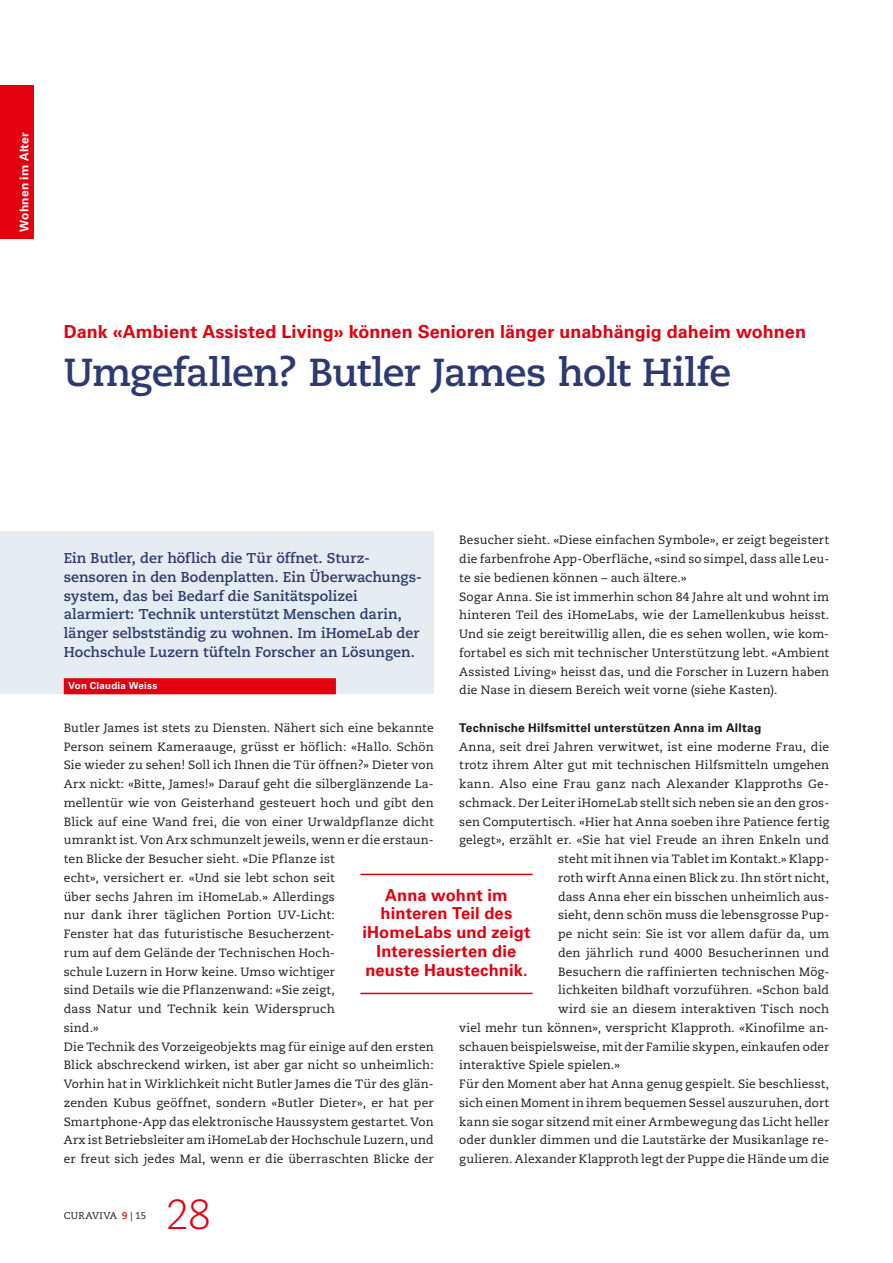
<style>
.page{position:relative;width:893px;height:1263px;background:#fff}
.page>*{position:absolute;margin:0;border:0;box-sizing:border-box;transform-origin:0 0}
.t1{font:300 42px "Caecilia LT Std";color:#e3000f}
.t2{font:700 39px "Caecilia LT Std";letter-spacing:-.015em;color:#2c3a71}
.t3{font:700 18px "Univers LT Std";color:#e3000f}
.t4{font:700 16.5px/18.8px "Univers LT Std";letter-spacing:.01em;color:#e3000f;text-align:center}
.t5{font:700 14.25px/18.8px "Caecilia LT Std";color:#2c3a71}
.t6{font:12px/18.8px "Caecilia LT Std";letter-spacing:.01em;color:#1a1a18}
.t7{font:700 12px "Univers LT Std";letter-spacing:.02em;color:#1a1a18}
.t8{font:700 12px "Univers LT Std";letter-spacing:.02em;color:#fff}
.t9{font:700 9.75px "Univers LT Std";letter-spacing:.025em;color:#fff}
.t10{font:9.75px "Caecilia LT Std";letter-spacing:.035em;color:#1a1a18}
.s1{font-weight:700;color:#e3000f}
</style>
<div class="page">
<div style="left:0;top:85px;width:34px;height:153px;background:#e3000f"></div>
<div style="left:0;top:531px;width:434px;height:163px;background:#e5ecf2"></div>
<div style="left:64px;top:678px;width:272px;height:16px;background:#e3000f"></div>
<hr style="left:360px;top:874px;width:173px;height:1px;background:#e3000f">
<hr style="left:360px;top:993px;width:173px;height:1px;background:#e3000f">
<p class="t8" style="left:17px;top:232px;width:101px;rotate:-90deg">Wohnen im Alter</p>
<h3 class="t3" style="left:64px;top:321px;width:744px">Dank «Ambient Assisted Living» können Senioren länger unabhängig daheim wohnen</h3>
<h2 class="t2" style="left:64px;top:349px;width:669px">Umgefallen? Butler James holt Hilfe</h2>
<p class="t6" style="left:459px;top:531px;width:371px">Besucher sieht. «Diese einfachen Symbole», er zeigt begeistert die farbenfrohe App-Oberfläche, «sind so simpel, dass alle Leu&shy;te sie bedienen können – auch ältere.»<br>Sogar Anna. Sie ist immerhin schon 84 Jahre alt und wohnt im hinteren Teil des iHomeLabs, wie der Lamellenkubus heisst.<br>Und sie zeigt bereitwillig allen, die es sehen wollen, wie kom&shy;fortabel es sich mit technischer Unterstützung lebt. «Ambient Assisted Living» heisst das, und die Forscher in Luzern haben die Nase in diesem Bereich weit vorne (siehe Kasten).</p>
<p class="t7" style="left:459px;top:721px;width:304px">Technische Hilfsmittel unterstützen Anna im Alltag</p>
<p class="t6" style="left:459px;top:737px;width:371px">Anna, seit drei Jahren verwitwet, ist eine moderne Frau, die</p>
<p class="t6" style="left:459px;top:756px;width:371px">trotz ihrem Alter gut mit technischen Hilfsmitteln umgehen</p>
<p class="t6" style="left:459px;top:775px;width:371px">kann. Also eine Frau ganz nach Alexander Klapproths Ge-</p>
<p class="t6" style="left:459px;top:794px;width:370px">schmack. Der Leiter iHomeLab stellt sich neben sie an den gros-</p>
<p class="t6" style="left:459px;top:812px;width:371px">sen Computertisch. «Hier hat Anna soeben ihre Patience fertig</p>
<p class="t6" style="left:459px;top:831px;width:371px">gelegt», erzählt er. «Sie hat viel Freude an ihren Enkeln und</p>
<p class="t6" style="left:558px;top:850px;width:273px">steht mit ihnen via Tablet im Kontakt.» Klapp-</p>
<p class="t6" style="left:558px;top:869px;width:273px">roth wirft Anna einen Blick zu. Ihn stört nicht,</p>
<p class="t6" style="left:558px;top:887px;width:273px">dass Anna eher ein bisschen unheimlich aus-</p>
<p class="t6" style="left:558px;top:906px;width:273px">sieht, denn schön muss die lebensgrosse Pup-</p>
<p class="t6" style="left:558px;top:925px;width:273px">pe nicht sein: Sie ist vor allem dafür da, um</p>
<p class="t6" style="left:558px;top:944px;width:273px">den jährlich rund 4000 Besucherinnen und</p>
<p class="t6" style="left:558px;top:962px;width:273px">Besuchern die raffinierten technischen Mög-</p>
<p class="t6" style="left:558px;top:981px;width:273px">lichkeiten bildhaft vorzuführen. «Schon bald</p>
<p class="t6" style="left:558px;top:1000px;width:273px">wird sie an diesem interaktiven Tisch noch</p>
<p class="t6" style="left:459px;top:1019px;width:371px">viel mehr tun können», verspricht Klapproth. «Kinofilme an-</p>
<p class="t6" style="left:459px;top:1037px;width:371px">schauen beispielsweise, mit der Familie skypen, einkaufen oder</p>
<p class="t6" style="left:459px;top:1056px;width:162px">interaktive Spiele spielen.»</p>
<p class="t6" style="left:459px;top:1075px;width:371px">Für den Moment aber hat Anna genug gespielt. Sie beschliesst,</p>
<p class="t6" style="left:459px;top:1094px;width:371px">sich einen Moment in ihrem bequemen Sessel auszuruhen, dort</p>
<p class="t6" style="left:459px;top:1112px;width:371px">kann sie sogar sitzend mit einer Armbewegung das Licht heller</p>
<p class="t6" style="left:459px;top:1131px;width:371px">oder dunkler dimmen und die Lautstärke der Musikanlage re-</p>
<p class="t6" style="left:459px;top:1150px;width:371px">gulieren. Alexander Klapproth legt der Puppe die Hände um die</p>
<p class="t5" style="left:64px;top:549px;width:360px">Ein Butler, der höflich die Tür öffnet. Sturz&shy;sensoren in den Bodenplatten. Ein Überwachungs&shy;system, das bei Bedarf die Sanitätspolizei alarmiert: Technik unterstützt Menschen darin, länger selbstständig zu wohnen. Im iHomeLab der Hochschule Luzern tüfteln Forscher an Lösungen.</p>
<p class="t9" style="left:68px;top:680px;width:91px">Von Claudia Weiss</p>
<p class="t6" style="left:64px;top:719px;width:371px">Butler James ist stets zu Diensten. Nähert sich eine bekannte Person seinem Kameraauge, grüsst er höflich: «Hallo. Schön Sie wieder zu sehen! Soll ich Ihnen die Tür öffnen?» Dieter von Arx nickt: «Bitte, James!» Darauf geht die silberglänzende La&shy;mellentür wie von Geisterhand gesteuert hoch und gibt den Blick auf eine Wand frei, die von einer Urwaldpflanze dicht umrankt ist. Von Arx schmunzelt jeweils, wenn er die erstaun&shy;ten Blicke der Besucher sieht. «Die Pflanze ist<br>echt», versichert er. «Und sie lebt schon seit<br>über sechs Jahren im iHomeLab.» Allerdings<br>nur dank ihrer täglichen Portion UV-Licht:<br>Fenster hat das futuristische Besucherzent-<br>rum auf dem Gelände der Technischen Hoch-<br>schule Luzern in Horw keine. Umso wichtiger<br>sind Details wie die Pflanzenwand: «Sie zeigt,<br>dass Natur und Technik kein Widerspruch<br>sind.»<br>Die Technik des Vorzeigeobjekts mag für einige auf den ersten Blick abschreckend wirken, ist aber gar nicht so unheimlich:<br>Vorhin hat in Wirklichkeit nicht Butler James die Tür des glän&shy;zenden Kubus geöffnet, sondern «Butler Dieter», er hat per Smartphone-App das elektronische Haussystem gestartet. Von Arx ist Betriebsleiter am iHomeLab der Hochschule Luzern, und er freut sich jedes Mal, wenn er die überraschten Blicke der</p>
<h3 class="t4" style="left:363px;top:886px;width:169px">Anna wohnt im hinteren Teil des iHomeLabs und zeigt<br>Interessierten die neuste Haustechnik.</h3>
<p class="t10" style="left:64px;top:1210px;width:84px">CURAVIVA <span class="s1">9</span> | 15</p>
<h1 class="t1" style="left:166px;top:1191px;width:47px">28</h1>
</div>
